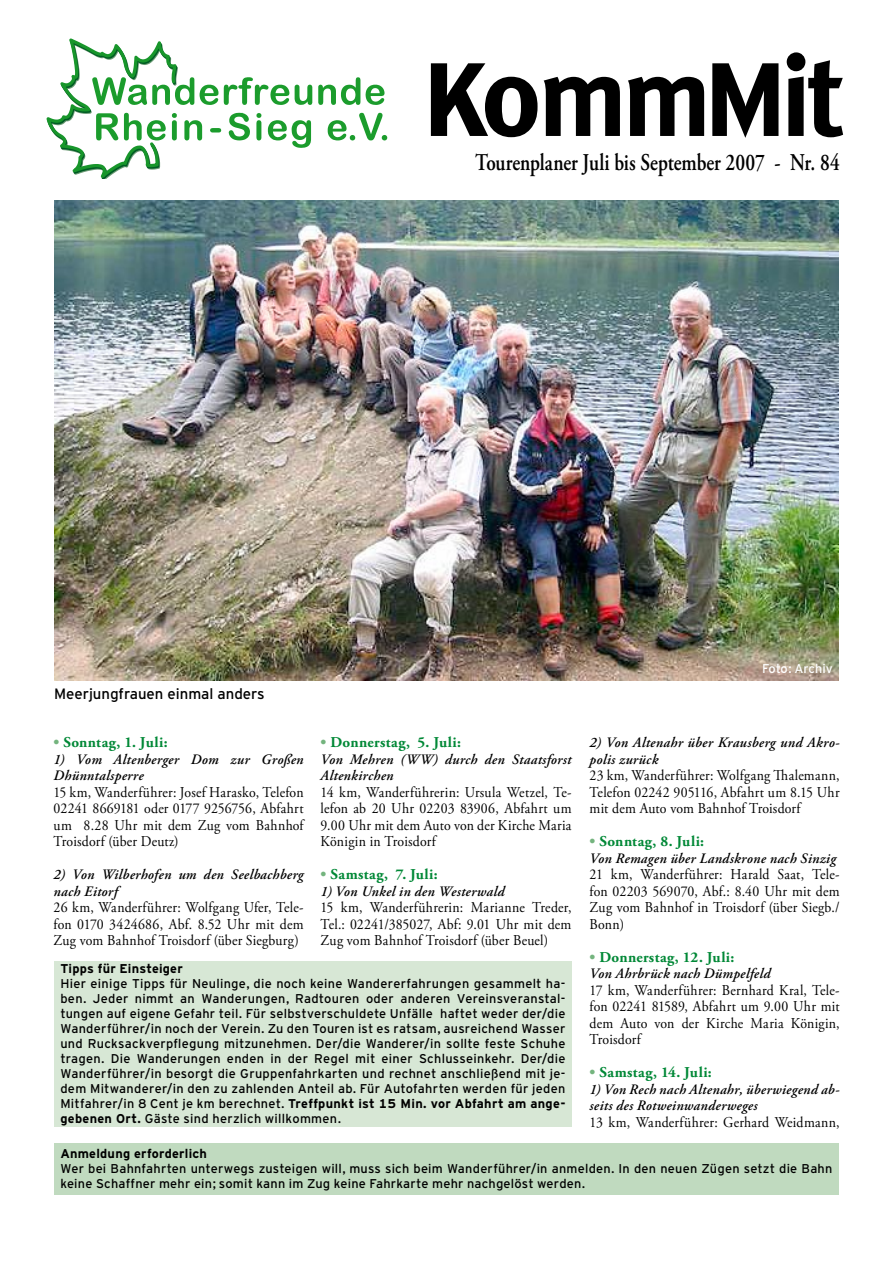
<style>
.page{position:relative;width:893px;height:1263px;background:#fff}
.page>*{position:absolute;margin:0;border:0;box-sizing:border-box;transform-origin:0 0}
.t1{font:700 113.55px "Meta Plus";color:#000}
.t2{font:600 24px "Adobe Garamond Pro";letter-spacing:-.005em;color:#000;scale:.8 1}
.t3{font:15px/16.5px "Adobe Garamond Pro";letter-spacing:.015em;color:#000;text-align:justify;scale:.92 1}
.t4{font:700 15px "Adobe Garamond Pro";letter-spacing:.03em;color:#008836}
.t5{font:15px "Interstate DW";color:#000}
.t6{font:italic 600 14.4px/16.5px "Adobe Garamond Pro";letter-spacing:.025em;color:#000}
.t7{font:12.75px/15px "Interstate DW Line";letter-spacing:.02em;color:#000;text-align:justify}
.t8{font:700 12.75px "Interstate DW Line";letter-spacing:.015em;color:#000}
.t9{font:12.75px "Interstate DW";color:#fff}
.s1{font-family:"Interstate DW";font-stretch:condensed;font-size:103.8px}
.s2{color:#74b47e}
.s3{font-weight:700}
</style>
<div class="page">
<div style="left:54px;top:962px;width:518px;height:165px;background:#d7e7d5"></div>
<div style="left:54px;top:1143px;width:785px;height:52px;background:#c0dabf"></div>
<img style="left:54px;top:201px;width:785px;height:479px">
<svg style="left:318px;top:77px;width:42px;height:28px"></svg>
<svg style="left:366px;top:85px;width:19px;height:20px"></svg>
<svg style="left:328px;top:113px;width:59px;height:27px"></svg>
<svg style="left:47px;top:39px;width:265px;height:140px"></svg>
<h1 class="t1" style="left:422px;top:31px;width:424px"><span class="s1">K</span>omm<span class="s1">M</span>it</h1>
<h2 class="t2" style="left:475px;top:149px;width:457px">Tourenplaner Juli bis September 2007 - Nr. 84</h2>
<p class="t9" style="left:762px;top:662px;width:72px">Foto: Archiv</p>
<p class="t5" style="left:54px;top:686px;width:212px">Meerjungfrauen einmal anders</p>
<p class="t4" style="left:54px;top:734px;width:115px"><span class="s2">•</span> Sonntag, 1. Juli:</p>
<p class="t6" style="left:54px;top:751px;width:251px">1) Vom Altenberger Dom zur Großen<br>Dhünntalsperre</p>
<p class="t3" style="left:54px;top:784px;width:273px">15 km, Wanderführer: Josef Harasko, Telefon 02241 8669181 oder 0177 9256756, Abfahrt um 8.28 Uhr mit dem Zug vom Bahnhof Troisdorf (über Deutz)</p>
<p class="t6" style="left:54px;top:867px;width:251px">2) Von Wilberhofen um den Seelbachberg nach Eitorf</p>
<p class="t3" style="left:54px;top:900px;width:273px">26 km, Wanderführer: Wolfgang Ufer, Tele&shy;fon 0170 3424686, Abf. 8.52 Uhr mit dem Zug vom Bahnhof Troisdorf (über Siegburg)</p>
<p class="t4" style="left:321px;top:734px;width:142px"><span class="s2">•</span> Donnerstag, 5. Juli:</p>
<p class="t6" style="left:321px;top:751px;width:252px">Von Mehren (WW) durch den Staatsforst<br>Altenkirchen</p>
<p class="t3" style="left:321px;top:784px;width:274px">14 km, Wanderführerin: Ursula Wetzel, Te&shy;lefon ab 20 Uhr 02203 83906, Abfahrt um 9.00 Uhr mit dem Auto von der Kirche Maria Königin in Troisdorf</p>
<p class="t4" style="left:321px;top:866px;width:119px"><span class="s2">•</span> Samstag, 7. Juli:</p>
<p class="t6" style="left:321px;top:883px;width:185px">1) Von Unkel in den Westerwald</p>
<p class="t3" style="left:321px;top:900px;width:274px">15 km, Wanderführerin: Marianne Treder, Tel.: 02241/385027, Abf: 9.01 Uhr mit dem Zug vom Bahnhof Troisdorf (über Beuel)</p>
<p class="t6" style="left:590px;top:735px;width:252px">2) Von Altenahr über Krausberg und Akro&shy;polis zurück</p>
<p class="t3" style="left:590px;top:768px;width:273px">23 km, Wanderführer: Wolfgang Thalemann, Telefon 02242 905116, Abfahrt um 8.15 Uhr mit dem Auto vom Bahnhof Troisdorf</p>
<p class="t4" style="left:590px;top:833px;width:116px"><span class="s2">•</span> Sonntag, 8. Juli:</p>
<p class="t6" style="left:590px;top:850px;width:248px">Von Remagen über Landskrone nach Sinzig</p>
<p class="t3" style="left:590px;top:867px;width:273px">21 km, Wanderführer: Harald Saat, Tele&shy;fon 02203 569070, Abf.: 8.40 Uhr mit dem Zug vom Bahnhof in Troisdorf (über Siegb./ Bonn)</p>
<p class="t4" style="left:590px;top:948px;width:146px"><span class="s2">•</span> Donnerstag, 12. Juli:</p>
<p class="t6" style="left:590px;top:966px;width:182px">Von Ahrbrück nach Dümpelfeld</p>
<p class="t3" style="left:590px;top:982px;width:273px">17 km, Wanderführer: Bernhard Kral, Tele&shy;fon 02241 81589, Abfahrt um 9.00 Uhr mit dem Auto von der Kirche Maria Königin, Troisdorf</p>
<p class="t4" style="left:590px;top:1064px;width:124px"><span class="s2">•</span> Samstag, 14. Juli:</p>
<p class="t6" style="left:590px;top:1081px;width:252px">1) Von Rech nach Altenahr, überwiegend ab&shy;seits des Rotweinwanderweges</p>
<p class="t3" style="left:590px;top:1114px;width:273px">13 km, Wanderführer: Gerhard Weidmann,</p>
<p class="t8" style="left:60px;top:962px;width:124px">Tipps für Einsteiger</p>
<p class="t7" style="left:60px;top:976px;width:507px">Hier einige Tipps für Neulinge, die noch keine Wandererfahrungen gesammelt ha&shy;ben. Jeder nimmt an Wanderungen, Radtouren oder anderen Vereinsveranstal&shy;tungen auf eigene Gefahr teil. Für selbstverschuldete Unfälle haftet weder der/die Wanderführer/in noch der Verein. Zu den Touren ist es ratsam, ausreichend Wasser und Rucksackverpflegung mitzunehmen. Der/die Wanderer/in sollte feste Schuhe tragen. Die Wanderungen enden in der Regel mit einer Schlusseinkehr. Der/die Wanderführer/in besorgt die Gruppenfahrkarten und rechnet anschließend mit je&shy;dem Mitwanderer/in den zu zahlenden Anteil ab. Für Autofahrten werden für jeden Mitfahrer/in 8 Cent je km berechnet. <span class="s3">Treffpunkt ist 15 Min. vor Abfahrt am ange&shy;gebenen Ort.</span> Gäste sind herzlich willkommen.</p>
<p class="t8" style="left:60px;top:1146px;width:148px">Anmeldung erforderlich</p>
<p class="t7" style="left:60px;top:1161px;width:773px">Wer bei Bahnfahrten unterwegs zusteigen will, muss sich beim Wanderführer/in anmelden. In den neuen Zügen setzt die Bahn keine Schaffner mehr ein; somit kann im Zug keine Fahrkarte mehr nachgelöst werden.</p>
</div>
